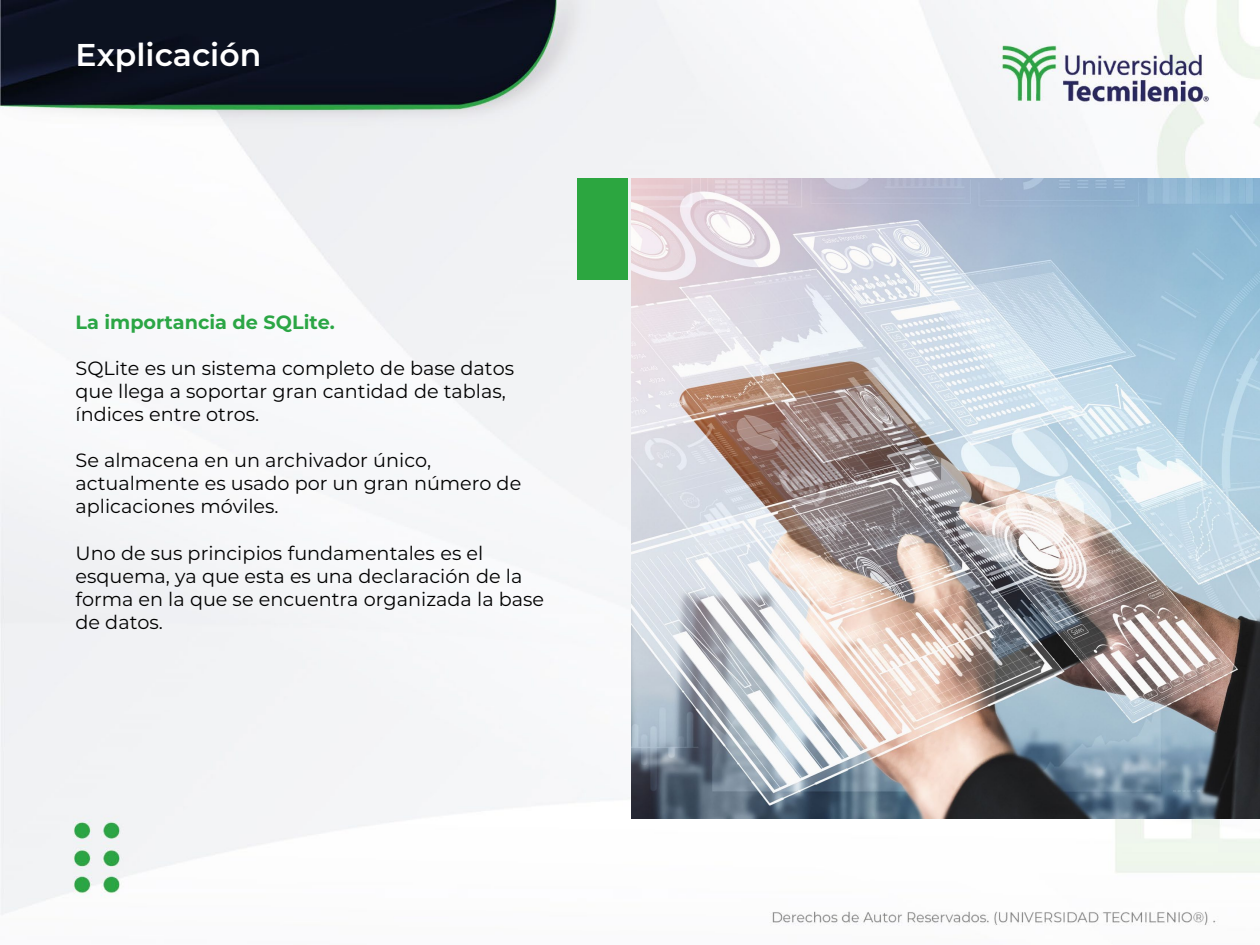
<style>
.page{position:relative;width:1260px;height:945px;background:#fff}
.page>*{position:absolute;margin:0;border:0;box-sizing:border-box;transform-origin:0 0}
.t1{font:600 31.5px "Montserrat";color:#fff}
.t2{font:19.25px/23.1px "Montserrat";color:#000}
.t3{font:700 19.25px "Montserrat";color:#2ba645}
</style>
<div class="page">
<img style="left:0;top:0;width:1260px;height:926px">
<img style="left:632px;top:179px;width:628px;height:639px">
<div style="left:578px;top:178px;width:50px;height:102px;background:#2ca640"></div>
<p class="t1" style="left:76px;top:32px;width:187px">Explicación</p>
<h1 class="t3" style="left:76px;top:308px;width:261px">La importancia de SQLite.</h1>
<h1 class="t2" style="left:76px;top:356px;width:440px">SQLite es un sistema completo de base datos que llega a soportar gran cantidad de tablas, índices entre otros.</h1>
<h1 class="t2" style="left:76px;top:448px;width:447px">Se almacena en un archivador único, actualmente es usado por un gran número de aplicaciones móviles.</h1>
<h1 class="t2" style="left:76px;top:540px;width:470px">Uno de sus principios fundamentales es el esquema, ya que esta es una declaración de la forma en la que se encuentra organizada la base de datos.</h1>
</div>
